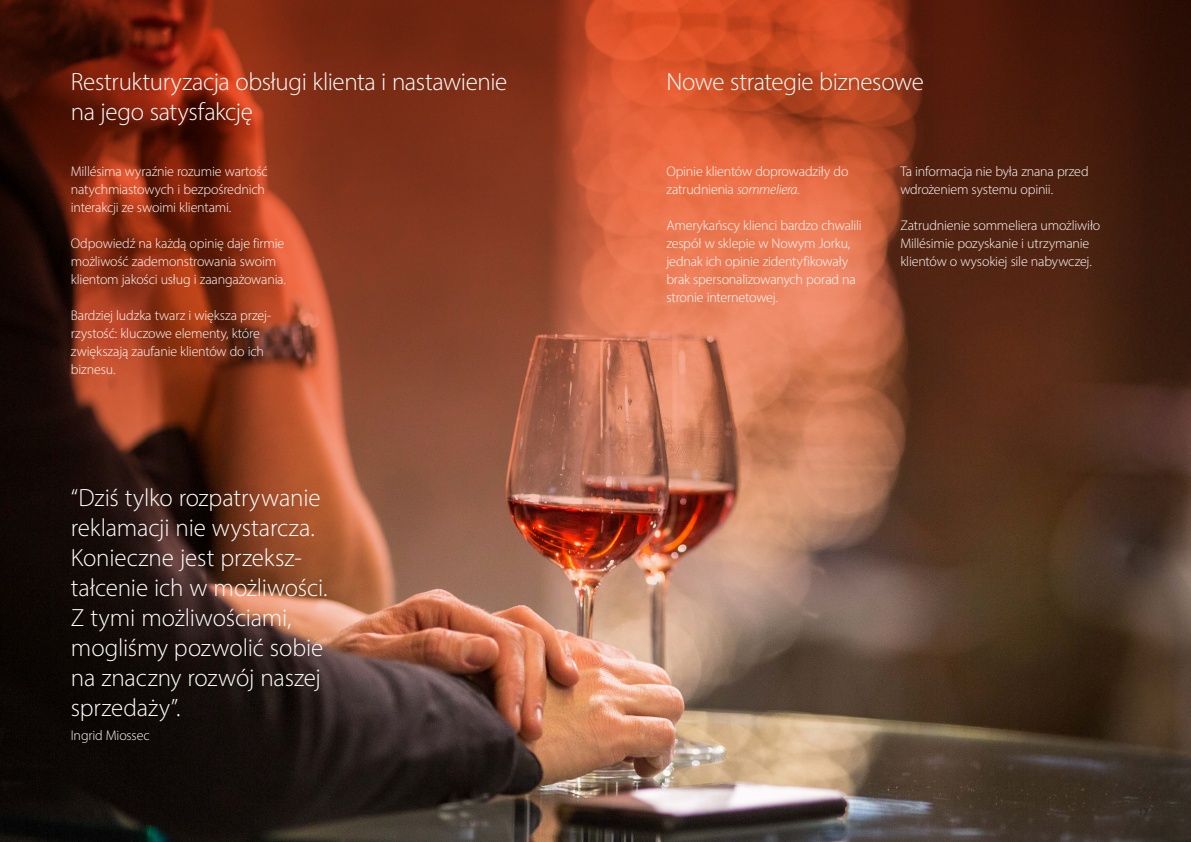
<style>
.page{position:relative;width:1191px;height:842px;background:#fff}
.page>*{position:absolute;margin:0;border:0;box-sizing:border-box;transform-origin:0 0}
.Trusted_Shops-conten{font:300 25px/30px "Myriad Pro";letter-spacing:-.005em;color:#fff}
.Headline_2_25_30pt_R{font:300 25px/30px "Myriad Pro";letter-spacing:-.015em;color:#fff}
.Trusted_Shops-conten-2{font:300 14px/18px "Myriad Pro";letter-spacing:-.015em;color:#fff}
.t1{font:10px "Myriad Pro";color:#231f20}
.s1{font-style:italic}
</style>
<div class="page">
<img style="left:0;top:759px;width:1191px;height:83px">
<img style="left:0;top:0;width:1191px;height:759px">
<p class="Headline_2_25_30pt_R" style="left:71px;top:66px;width:438px">Restrukturyzacja obsługi klienta i nastawienie na jego satysfakcję</p>
<p class="Trusted_Shops-conten-2" style="left:71px;top:162px;width:198px">Millésima wyraźnie rozumie wartość natychmiastowych i bezpośrednich interakcji ze swoimi klientami.</p>
<p class="Trusted_Shops-conten-2" style="left:71px;top:234px;width:217px">Odpowiedź na każdą opinię daje firmie możliwość zademonstrowania swoim klientom jakości usług i zaangażowania.</p>
<p class="Trusted_Shops-conten-2" style="left:71px;top:306px;width:202px">Bardziej ludzka twarz i większa przej&shy;rzystość: kluczowe elementy, które zwiększają zaufanie klientów do ich biznesu.</p>
<p class="Trusted_Shops-conten" style="left:71px;top:483px;width:258px">“Dziś tylko rozpatrywanie reklamacji nie wystarcza.<br>Konieczne jest przeksz&shy;tałcenie ich w możliwości.<br>Z tymi możliwościami, mogliśmy pozwolić sobie na znaczny rozwój naszej sprzedaży”.</p>
<p class="Trusted_Shops-conten-2" style="left:71px;top:726px;width:80px">Ingrid Miossec</p>
<p class="Headline_2_25_30pt_R" style="left:666px;top:66px;width:259px">Nowe strategie biznesowe</p>
<p class="Trusted_Shops-conten-2" style="left:666px;top:162px;width:184px">Opinie klientów doprowadziły do zatrudnienia <span class="s1">sommeliera.</span></p>
<p class="Trusted_Shops-conten-2" style="left:666px;top:216px;width:197px">Amerykańscy klienci bardzo chwalili zespół w sklepie w Nowym Jorku, jednak ich opinie zidentyfikowały brak spersonalizowanych porad na stronie internetowej.</p>
<p class="Trusted_Shops-conten-2" style="left:900px;top:162px;width:190px">Ta informacja nie była znana przed wdrożeniem systemu opinii.</p>
<p class="Trusted_Shops-conten-2" style="left:900px;top:216px;width:201px">Zatrudnienie sommeliera umożliwiło<br>Millésimie pozyskanie i utrzymanie klientów o wysokiej sile nabywczej.</p>
<p class="t1" style="left:1138px;top:806px;width:12px">17</p>
</div>
